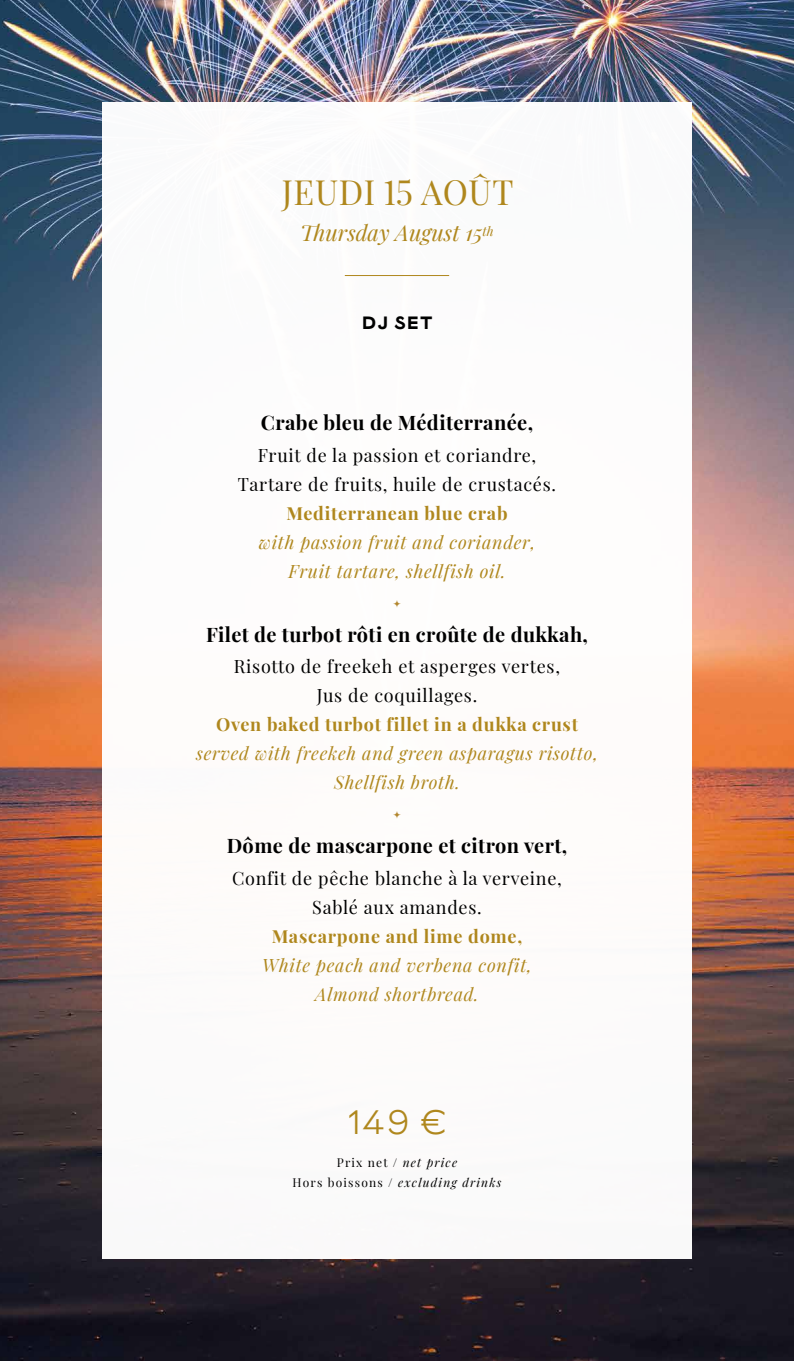
<style>
.page{position:relative;width:794px;height:1361px;background:#fff}
.page>*{position:absolute;margin:0;border:0;box-sizing:border-box;transform-origin:0 0}
.t1{font:38px "Lucien";color:#af871d}
.t2{font:34px "Playfair Display";letter-spacing:.015em;color:#af871d}
.t3{font:italic 22px "Playfair Display";color:#af871d}
.t4{font:700 20px "Playfair Display";letter-spacing:.02em;color:#000}
.t5{font:700 20px "Lucien";color:#000}
.t6{font:18px/29px "Playfair Display";letter-spacing:.04em;color:#000;text-align:center}
.t7{font:italic 18px/29px "Playfair Display";letter-spacing:.04em;color:#af871d;text-align:center}
.t8{font:700 18px "Playfair Display";letter-spacing:.04em;color:#af871d}
.t9{font:italic 12px/20px "Playfair Display";letter-spacing:.1em;color:#000;text-align:center}
.s1{font-style:normal}
</style>
<div class="page">
<img style="left:0;top:0;width:794px;height:1361px">
<div style="left:102px;top:102px;width:590px;height:1157px;background:#fff"></div>
<hr style="left:345px;top:275px;width:104px;height:1px;background:#af871d">
<h2 class="t2" style="left:282px;top:165px;width:233px">JEUDI 15 AOÛT</h2>
<p class="t3" style="left:300px;top:215px;width:195px">Thursday August 15<sup>th</sup></p>
<p class="t5" style="left:361px;top:313px;width:72px">DJ SET</p>
<p class="t4" style="left:261px;top:407px;width:274px">Crabe bleu de Méditerranée,</p>
<p class="t6" style="left:238px;top:439px;width:319px">Fruit de la passion et coriandre,<br>Tartare de fruits, huile de crustacés.</p>
<p class="t8" style="left:286px;top:499px;width:223px">Mediterranean blue crab</p>
<p class="t7" style="left:259px;top:526px;width:278px">with passion fruit and coriander,<br>Fruit tartare, shellfish oil.</p>
<p class="t4" style="left:206px;top:618px;width:383px">Filet de turbot rôti en croûte de dukkah,</p>
<p class="t6" style="left:234px;top:650px;width:328px">Risotto de freekeh et asperges vertes,<br>Jus de coquillages.</p>
<p class="t8" style="left:216px;top:710px;width:363px">Oven baked turbot fillet in a dukka crust</p>
<p class="t7" style="left:196px;top:737px;width:403px">served with freekeh and green asparagus risotto,<br>Shellfish broth.</p>
<p class="t4" style="left:227px;top:830px;width:342px">Dôme de mascarpone et citron vert,</p>
<p class="t6" style="left:232px;top:862px;width:331px">Confit de pêche blanche à la verveine,<br>Sablé aux amandes.</p>
<p class="t8" style="left:272px;top:922px;width:252px">Mascarpone and lime dome,</p>
<p class="t7" style="left:262px;top:949px;width:271px">White peach and verbena confit,<br>Almond shortbread.</p>
<h1 class="t1" style="left:347px;top:1105px;width:101px">149 €</h1>
<p class="t9" style="left:293px;top:1152px;width:210px"><span class="s1">Prix net /</span> net price<br><span class="s1">Hors boissons /</span> excluding drinks</p>
</div>
